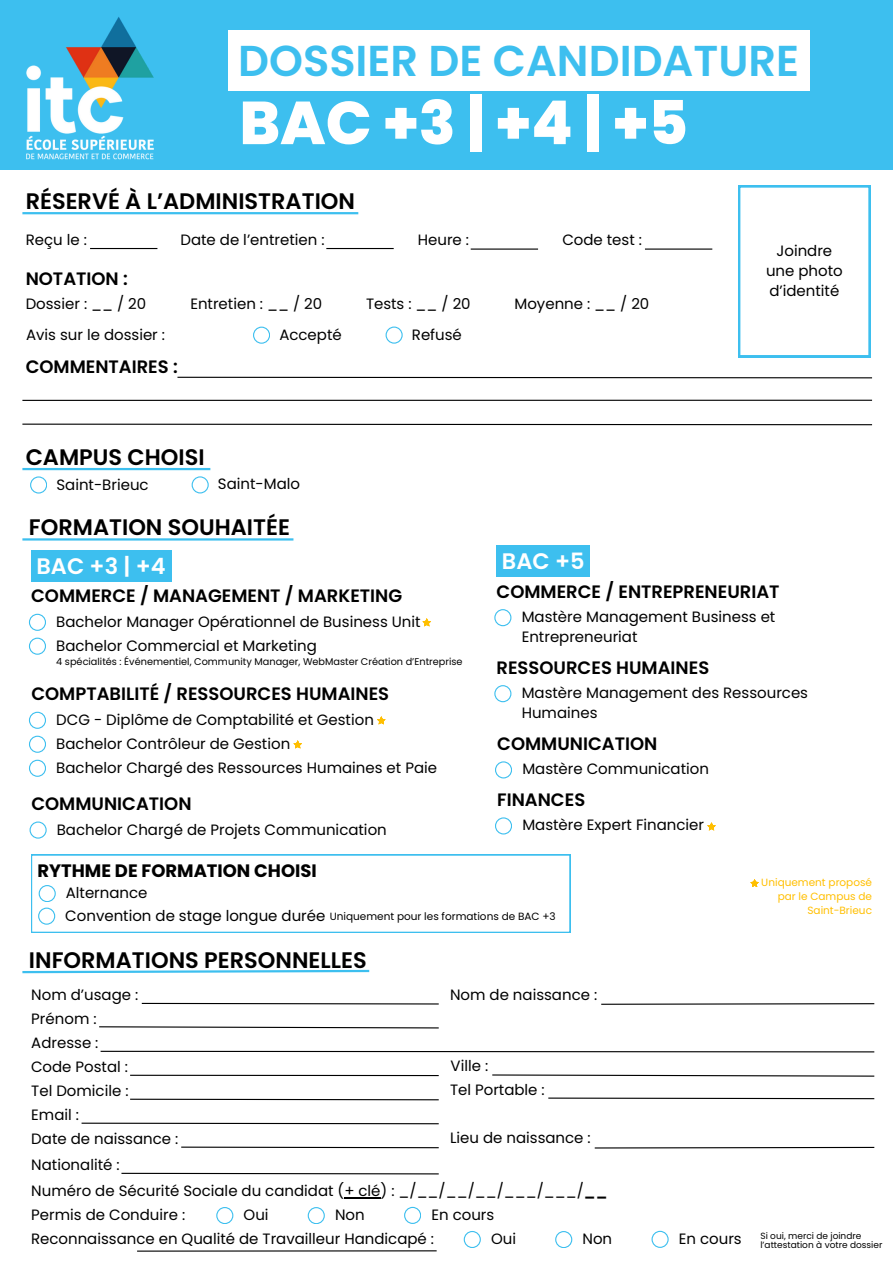
<style>
.page{position:relative;width:893px;height:1264px;background:#fff}
.page>*{position:absolute;margin:0;border:0;box-sizing:border-box;transform-origin:0 0}
.t1{font:800 60.45px "Poppins";color:#fff}
.t2{font:600 43.2px "Poppins";color:#3dbfef}
.t3{font:600 22.5px "Poppins";color:#000}
.t4{font:600 22.5px "Poppins";color:#fff}
.t5{font:600 18px "Poppins";color:#000}
.t6{font:700 18px "Poppins";color:#000}
.t7{font:15px/20.2px "Poppins";color:#000}
.t8{font:10.5px/14px "Poppins";color:#ffbf00;text-align:right}
.t9{font:10.5px "Poppins";color:#000}
.t10{font:9.75px "Poppins";color:#000}
.t11{font:9px "Poppins";color:#000}
.s1{font-weight:600}
</style>
<div class="page">
<hr style="left:137px;top:1250px;width:299px;height:1px;background:#000">
<div style="left:0;top:0;width:892px;height:169px;background:#3dbfef"></div>
<img style="left:9px;top:17px;width:163px;height:153px">
<svg style="left:738px;top:185px;width:132px;height:172px"></svg>
<hr style="left:22px;top:212px;width:336px;height:2px;background:#3dbfef">
<svg style="left:253px;top:326px;width:17px;height:17px"></svg>
<svg style="left:385px;top:326px;width:17px;height:17px"></svg>
<hr style="left:90px;top:248px;width:67px;height:1px;background:#000">
<hr style="left:326px;top:248px;width:67px;height:1px;background:#000">
<hr style="left:470px;top:248px;width:68px;height:2px;background:#000">
<hr style="left:645px;top:248px;width:67px;height:2px;background:#000">
<svg style="left:177px;top:376px;width:696px;height:3px"></svg>
<hr style="left:22px;top:399px;width:850px;height:2px;background:#000">
<svg style="left:22px;top:423px;width:851px;height:3px"></svg>
<hr style="left:22px;top:468px;width:188px;height:2px;background:#3dbfef">
<hr style="left:22px;top:538px;width:271px;height:2px;background:#3dbfef">
<svg style="left:30px;top:476px;width:17px;height:17px"></svg>
<svg style="left:191px;top:476px;width:17px;height:17px"></svg>
<svg style="left:29px;top:613px;width:17px;height:17px"></svg>
<svg style="left:29px;top:637px;width:17px;height:17px"></svg>
<svg style="left:29px;top:711px;width:17px;height:17px"></svg>
<svg style="left:29px;top:735px;width:17px;height:17px"></svg>
<svg style="left:22px;top:969px;width:348px;height:5px"></svg>
<svg style="left:216px;top:1207px;width:17px;height:16px"></svg>
<svg style="left:308px;top:1207px;width:16px;height:16px"></svg>
<svg style="left:404px;top:1206px;width:17px;height:17px"></svg>
<svg style="left:463px;top:1231px;width:17px;height:16px"></svg>
<svg style="left:555px;top:1231px;width:17px;height:16px"></svg>
<svg style="left:651px;top:1230px;width:17px;height:17px"></svg>
<svg style="left:141px;top:1002px;width:298px;height:3px"></svg>
<svg style="left:99px;top:1026px;width:340px;height:3px"></svg>
<svg style="left:100px;top:1050px;width:775px;height:3px"></svg>
<hr style="left:130px;top:1074px;width:308px;height:2px;background:#000">
<svg style="left:130px;top:1098px;width:309px;height:2px"></svg>
<svg style="left:81px;top:1122px;width:358px;height:2px"></svg>
<svg style="left:181px;top:1146px;width:258px;height:2px"></svg>
<svg style="left:121px;top:1172px;width:318px;height:2px"></svg>
<svg style="left:601px;top:1003px;width:274px;height:2px"></svg>
<svg style="left:492px;top:1074px;width:383px;height:3px"></svg>
<svg style="left:548px;top:1097px;width:327px;height:2px"></svg>
<svg style="left:594px;top:1146px;width:281px;height:3px"></svg>
<svg style="left:494px;top:609px;width:17px;height:17px"></svg>
<svg style="left:29px;top:759px;width:17px;height:17px"></svg>
<svg style="left:494px;top:685px;width:17px;height:17px"></svg>
<div style="left:228px;top:30px;width:581px;height:61px;background:#fff"></div>
<div style="left:31px;top:550px;width:140px;height:31px;background:#3dbfef"></div>
<hr style="left:344px;top:1197px;width:36px;height:1px;background:#000">
<div style="left:496px;top:545px;width:94px;height:32px;background:#3dbfef"></div>
<svg style="left:422px;top:618px;width:9px;height:8px"></svg>
<svg style="left:377px;top:716px;width:8px;height:8px"></svg>
<svg style="left:293px;top:740px;width:9px;height:8px"></svg>
<svg style="left:495px;top:761px;width:17px;height:17px"></svg>
<svg style="left:495px;top:817px;width:17px;height:17px"></svg>
<svg style="left:707px;top:822px;width:8px;height:8px"></svg>
<svg style="left:30px;top:821px;width:16px;height:17px"></svg>
<svg style="left:750px;top:879px;width:8px;height:8px"></svg>
<svg style="left:31px;top:854px;width:539px;height:78px"></svg>
<p class="t2" style="left:238px;top:30px;width:562px">DOSSIER DE CANDIDATURE</p>
<p class="t1" style="left:239px;top:81px;width:450px">BAC +3 | +4 | +5</p>
<p class="t3" style="left:26px;top:185px;width:331px">RÉSERVÉ À L’ADMINISTRATION</p>
<p class="t7" style="left:26px;top:229px;width:63px">Reçu le :</p>
<p class="t7" style="left:180px;top:229px;width:146px">Date de l’entretien :</p>
<p class="t7" style="left:418px;top:229px;width:53px">Heure :</p>
<p class="t7" style="left:562px;top:229px;width:81px">Code test :</p>
<p class="t5" style="left:26px;top:266px;width:104px">NOTATION :</p>
<p class="t7" style="left:26px;top:293px;width:122px">Dossier : __ / 20</p>
<p class="t7" style="left:190px;top:293px;width:133px">Entretien : __ / 20</p>
<p class="t7" style="left:366px;top:293px;width:106px">Tests : __ / 20</p>
<p class="t7" style="left:514px;top:293px;width:136px">Moyenne : __ / 20</p>
<p class="t7" style="left:26px;top:324px;width:140px">Avis sur le dossier :</p>
<p class="t7" style="left:279px;top:324px;width:64px">Accepté</p>
<p class="t7" style="left:412px;top:324px;width:51px">Refusé</p>
<p class="t5" style="left:26px;top:354px;width:154px">COMMENTAIRES :</p>
<p class="t3" style="left:26px;top:441px;width:180px">CAMPUS CHOISI</p>
<p class="t7" style="left:56px;top:474px;width:94px">Saint-Brieuc</p>
<p class="t7" style="left:218px;top:474px;width:84px">Saint-Malo</p>
<p class="t3" style="left:29px;top:511px;width:262px">FORMATION SOUHAITÉE</p>
<p class="t7" style="left:776px;top:240px;width:57px">Joindre</p>
<p class="t7" style="left:766px;top:260px;width:78px">une photo</p>
<p class="t7" style="left:769px;top:281px;width:71px">d’identité</p>
<p class="t4" style="left:36px;top:550px;width:131px">BAC +3 | +4</p>
<p class="t5" style="left:31px;top:583px;width:372px">COMMERCE / MANAGEMENT / MARKETING</p>
<p class="t7" style="left:56px;top:611px;width:366px">Bachelor Manager Opérationnel de Business Unit</p>
<p class="t7" style="left:56px;top:635px;width:262px">Bachelor Commercial et Marketing</p>
<p class="t5" style="left:31px;top:681px;width:359px">COMPTABILITÉ / RESSOURCES HUMAINES</p>
<p class="t7" style="left:56px;top:709px;width:319px">DCG - Diplôme de Comptabilité et Gestion</p>
<p class="t7" style="left:56px;top:733px;width:235px">Bachelor Contrôleur de Gestion</p>
<p class="t10" style="left:56px;top:655px;width:408px">4 spécialités : Événementiel, Community Manager, WebMaster Création d’Entreprise</p>
<p class="t7" style="left:56px;top:757px;width:382px">Bachelor Chargé des Ressources Humaines et Paie</p>
<p class="t5" style="left:31px;top:791px;width:162px">COMMUNICATION</p>
<p class="t7" style="left:57px;top:819px;width:331px">Bachelor Chargé de Projets Communication</p>
<p class="t4" style="left:502px;top:545px;width:84px">BAC +5</p>
<p class="t5" style="left:496px;top:579px;width:284px">COMMERCE / ENTREPRENEURIAT</p>
<p class="t7" style="left:521px;top:607px;width:255px">Mastère Management Business et<br>Entrepreneuriat</p>
<p class="t5" style="left:496px;top:654px;width:214px">RESSOURCES HUMAINES</p>
<p class="t7" style="left:521px;top:683px;width:288px">Mastère Management des Ressources<br>Humaines</p>
<p class="t5" style="left:497px;top:731px;width:162px">COMMUNICATION</p>
<p class="t7" style="left:522px;top:759px;width:188px">Mastère Communication</p>
<p class="t5" style="left:497px;top:787px;width:89px">FINANCES</p>
<p class="t7" style="left:522px;top:815px;width:183px">Mastère Expert Financier</p>
<p class="t6" style="left:37px;top:857px;width:281px">RYTHME DE FORMATION CHOISI</p>
<p class="t7" style="left:66px;top:882px;width:83px">Alternance</p>
<p class="t7" style="left:65px;top:905px;width:261px">Convention de stage longue durée</p>
<p class="t9" style="left:330px;top:908px;width:227px">Uniquement pour les formations de BAC +3</p>
<p class="t8" style="left:761px;top:875px;width:112px">Uniquement proposé par le Campus de<br>Saint-Brieuc</p>
<p class="t3" style="left:29px;top:944px;width:339px">INFORMATIONS PERSONNELLES</p>
<p class="t7" style="left:31px;top:984px;width:108px">Nom d’usage :</p>
<p class="t7" style="left:31px;top:1008px;width:67px">Prénom :</p>
<p class="t7" style="left:31px;top:1032px;width:69px">Adresse :</p>
<p class="t7" style="left:31px;top:1056px;width:98px">Code Postal :</p>
<p class="t7" style="left:31px;top:1080px;width:99px">Tel Domicile :</p>
<p class="t7" style="left:31px;top:1104px;width:49px">Email :</p>
<p class="t7" style="left:31px;top:1128px;width:148px">Date de naissance :</p>
<p class="t7" style="left:450px;top:984px;width:149px">Nom de naissance :</p>
<p class="t7" style="left:450px;top:1056px;width:39px">Ville :</p>
<p class="t7" style="left:450px;top:1079px;width:96px">Tel Portable :</p>
<p class="t7" style="left:450px;top:1127px;width:142px">Lieu de naissance :</p>
<p class="t7" style="left:31px;top:1180px;width:577px">Numéro de Sécurité Sociale du candidat (+ clé) : _/__/__/__/___/___/<span class="s1">__</span></p>
<p class="t7" style="left:31px;top:1204px;width:155px">Permis de Conduire :</p>
<p class="t7" style="left:31px;top:1228px;width:404px">Reconnaissance en Qualité de Travailleur Handicapé :</p>
<p class="t7" style="left:31px;top:1154px;width:90px">Nationalité :</p>
<p class="t7" style="left:243px;top:1204px;width:27px">Oui</p>
<p class="t7" style="left:335px;top:1204px;width:31px">Non</p>
<p class="t7" style="left:431px;top:1204px;width:64px">En cours</p>
<p class="t7" style="left:491px;top:1228px;width:27px">Oui</p>
<p class="t7" style="left:582px;top:1228px;width:31px">Non</p>
<p class="t7" style="left:678px;top:1228px;width:64px">En cours</p>
<p class="t11" style="left:760px;top:1229px;width:102px">Si oui, merci de joindre</p>
<p class="t11" style="left:760px;top:1238px;width:123px">l’attestation à votre dossier</p>
</div>
